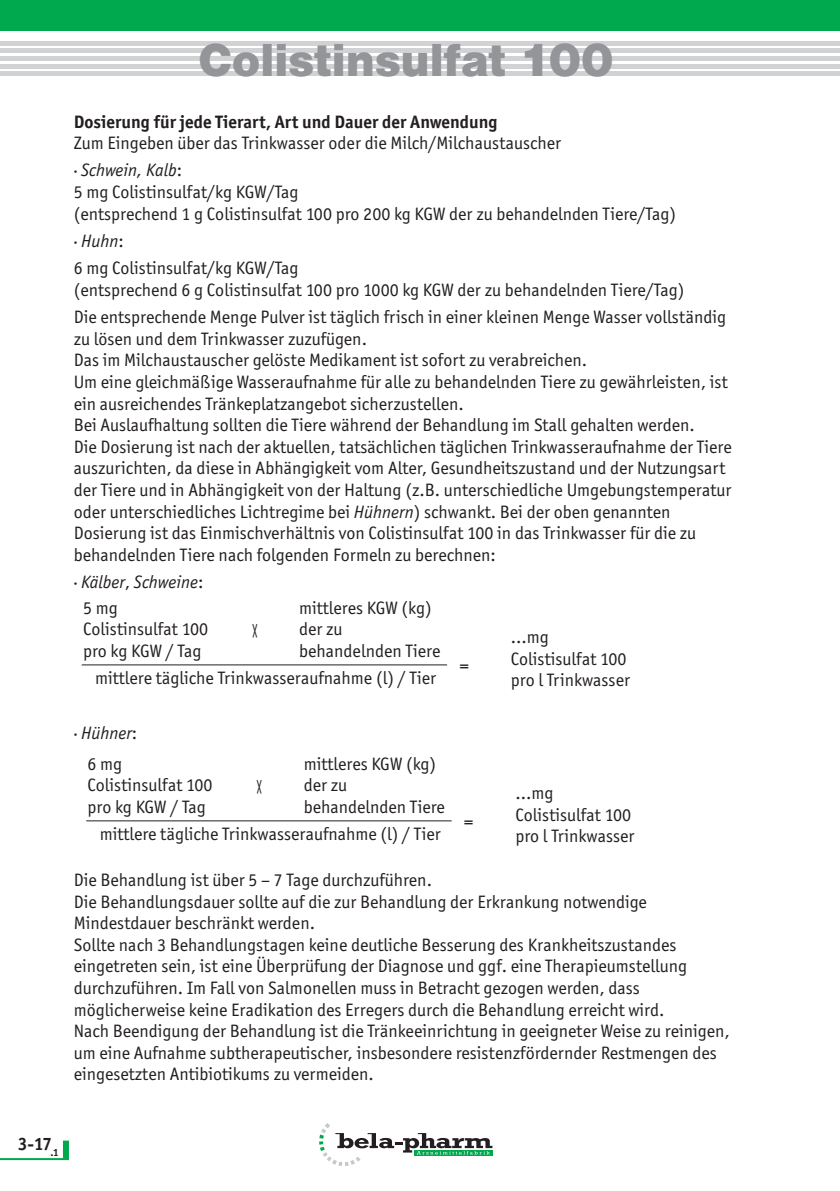
<style>
.page{position:relative;width:840px;height:1191px;background:#fff}
.page>*{position:absolute;margin:0;border:0;box-sizing:border-box;transform-origin:0 0}
.Produktname{font:48px "Nimbus San D Blac";color:#939598}
.Fließtext{font:19.8px "Officina San Itc T";color:#231f20;scale:.53 1}
.Fließtext-2{font:18px/21.6px "Officina San Itc T";color:#231f20}
.Ü-Absatz{font:700 18px "Officina San Itc T";color:#231f20}
.Fließtext-3{font:italic 18px "Officina San Itc T";color:#231f20}
.s1{font-style:normal}
.s2{font-style:italic}
</style>
<div class="page">
<svg style="left:319px;top:1123px;width:173px;height:43px"></svg>
<div style="left:63px;top:1140px;width:6px;height:18px;background:#00a94e"></div>
<hr style="left:0;top:1158px;width:69px;height:2px;background:#00a94e">
<hr style="left:0;top:41px;width:839px;height:4px;background:#d1d2d4">
<hr style="left:0;top:49px;width:839px;height:4px;background:#d1d2d4">
<hr style="left:0;top:56px;width:839px;height:4px;background:#d1d2d4">
<hr style="left:0;top:64px;width:839px;height:4px;background:#d1d2d4">
<hr style="left:0;top:72px;width:839px;height:4px;background:#d1d2d4">
<div style="left:0;top:0;width:839px;height:31px;background:#00a94e"></div>
<hr style="left:82px;top:664px;width:365px;height:1px;background:#231f20">
<hr style="left:86px;top:820px;width:365px;height:1px;background:#231f20">
<p class="Produktname" style="left:198px;top:32px;width:417px">Colistinsulfat 100</p>
<p class="Ü-Absatz" style="left:74px;top:110px;width:425px">Dosierung für jede Tierart, Art und Dauer der Anwendung</p>
<p class="Fließtext-2" style="left:74px;top:132px;width:488px">Zum Eingeben über das Trinkwasser oder die Milch/Milchaustauscher</p>
<p class="Fließtext-3" style="left:74px;top:160px;width:110px"><span class="s1">·</span> Schwein, Kalb<span class="s1">:</span></p>
<p class="Fließtext-2" style="left:74px;top:181px;width:603px">5 mg Colistinsulfat/kg KGW/Tag<br>(entsprechend 1 g Colistinsulfat 100 pro 200 kg KGW der zu behandelnden Tiere/Tag)</p>
<p class="Fließtext-3" style="left:74px;top:231px;width:52px"><span class="s1">·</span> Huhn<span class="s1">:</span></p>
<p class="Fließtext-2" style="left:74px;top:257px;width:611px">6 mg Colistinsulfat/kg KGW/Tag<br>(entsprechend 6 g Colistinsulfat 100 pro 1000 kg KGW der zu behandelnden Tiere/Tag)</p>
<p class="Fließtext-2" style="left:74px;top:306px;width:653px">Die entsprechende Menge Pulver ist täglich frisch in einer kleinen Menge Wasser vollständig zu lösen und dem Trinkwasser zuzufügen.<br>Das im Milchaustauscher gelöste Medikament ist sofort zu verabreichen.</p>
<p class="Fließtext-2" style="left:74px;top:371px;width:655px">Um eine gleichmäßige Wasseraufnahme für alle zu behandelnden Tiere zu gewährleisten, ist ein ausreichendes Tränkeplatzangebot sicherzustellen.<br>Bei Auslaufhaltung sollten die Tiere während der Behandlung im Stall gehalten werden.</p>
<p class="Fließtext-2" style="left:74px;top:436px;width:659px">Die Dosierung ist nach der aktuellen, tatsächlichen täglichen Trinkwasseraufnahme der Tiere auszurichten, da diese in Abhängigkeit vom Alter, Gesundheitszustand und der Nutzungsart der Tiere und in Abhängigkeit von der Haltung (z.B. unterschiedliche Umgebungstemperatur oder unterschiedliches Lichtregime bei <span class="s2">Hühnern</span>) schwankt. Bei der oben genannten Dosierung ist das Einmischverhältnis von Colistinsulfat 100 in das Trinkwasser für die zu behandelnden Tiere nach folgenden Formeln zu berechnen:</p>
<p class="Fließtext-3" style="left:74px;top:572px;width:131px"><span class="s1">·</span> Kälber<span class="s1">,</span> Schweine<span class="s1">:</span></p>
<p class="Fließtext-2" style="left:83px;top:596px;width:36px">5 mg</p>
<p class="Fließtext-2" style="left:299px;top:596px;width:134px">mittleres KGW (kg)</p>
<p class="Fließtext-2" style="left:83px;top:618px;width:126px">Colistinsulfat 100</p>
<p class="Fließtext-2" style="left:299px;top:618px;width:45px">der zu</p>
<p class="Fließtext-2" style="left:83px;top:640px;width:120px">pro kg KGW / Tag</p>
<p class="Fließtext-2" style="left:299px;top:640px;width:142px">behandelnden Tiere</p>
<p class="Fließtext-2" style="left:95px;top:667px;width:342px">mittlere tägliche Trinkwasseraufnahme (l) / Tier</p>
<p class="Fließtext" style="left:257px;top:641px;width:11px;rotate:-180deg">X</p>
<p class="Fließtext-3" style="left:74px;top:723px;width:65px"><span class="s1">·</span> Hühner<span class="s1">:</span></p>
<p class="Fließtext-2" style="left:87px;top:752px;width:36px">6 mg</p>
<p class="Fließtext-2" style="left:303px;top:752px;width:134px">mittleres KGW (kg)</p>
<p class="Fließtext-2" style="left:87px;top:774px;width:126px">Colistinsulfat 100</p>
<p class="Fließtext-2" style="left:303px;top:774px;width:45px">der zu</p>
<p class="Fließtext-2" style="left:87px;top:796px;width:120px">pro kg KGW / Tag</p>
<p class="Fließtext-2" style="left:303px;top:796px;width:142px">behandelnden Tiere</p>
<p class="Fließtext-2" style="left:100px;top:823px;width:342px">mittlere tägliche Trinkwasseraufnahme (l) / Tier</p>
<p class="Fließtext" style="left:262px;top:797px;width:11px;rotate:-180deg">X</p>
<p class="Fließtext-2" style="left:459px;top:654px;width:10px">=</p>
<p class="Fließtext-2" style="left:464px;top:810px;width:10px">=</p>
<p class="Fließtext-2" style="left:510px;top:626px;width:121px">...mg<br>Colistisulfat 100 pro l Trinkwasser</p>
<p class="Fließtext-2" style="left:515px;top:782px;width:121px">...mg<br>Colistisulfat 100 pro l Trinkwasser</p>
<p class="Fließtext-2" style="left:74px;top:869px;width:359px">Die Behandlung ist über 5 – 7 Tage durchzuführen.</p>
<p class="Fließtext-2" style="left:74px;top:890px;width:574px">Die Behandlungsdauer sollte auf die zur Behandlung der Erkrankung notwendige<br>Mindestdauer beschränkt werden.</p>
<p class="Fließtext-2" style="left:74px;top:934px;width:614px">Sollte nach 3 Behandlungstagen keine deutliche Besserung des Krankheitszustandes eingetreten sein, ist eine Überprüfung der Diagnose und ggf. eine Therapieumstellung durchzuführen. Im Fall von Salmonellen muss in Betracht gezogen werden, dass möglicherweise keine Eradikation des Erregers durch die Behandlung erreicht wird.</p>
<p class="Fließtext-2" style="left:74px;top:1020px;width:657px">Nach Beendigung der Behandlung ist die Tränkeeinrichtung in geeigneter Weise zu reinigen, um eine Aufnahme subtherapeutischer, insbesondere resistenzfördernder Restmengen des eingesetzten Antibiotikums zu vermeiden.</p>
<p class="Ü-Absatz" style="left:18px;top:1132px;width:42px">3-17<sub>.1</sub></p>
</div>
